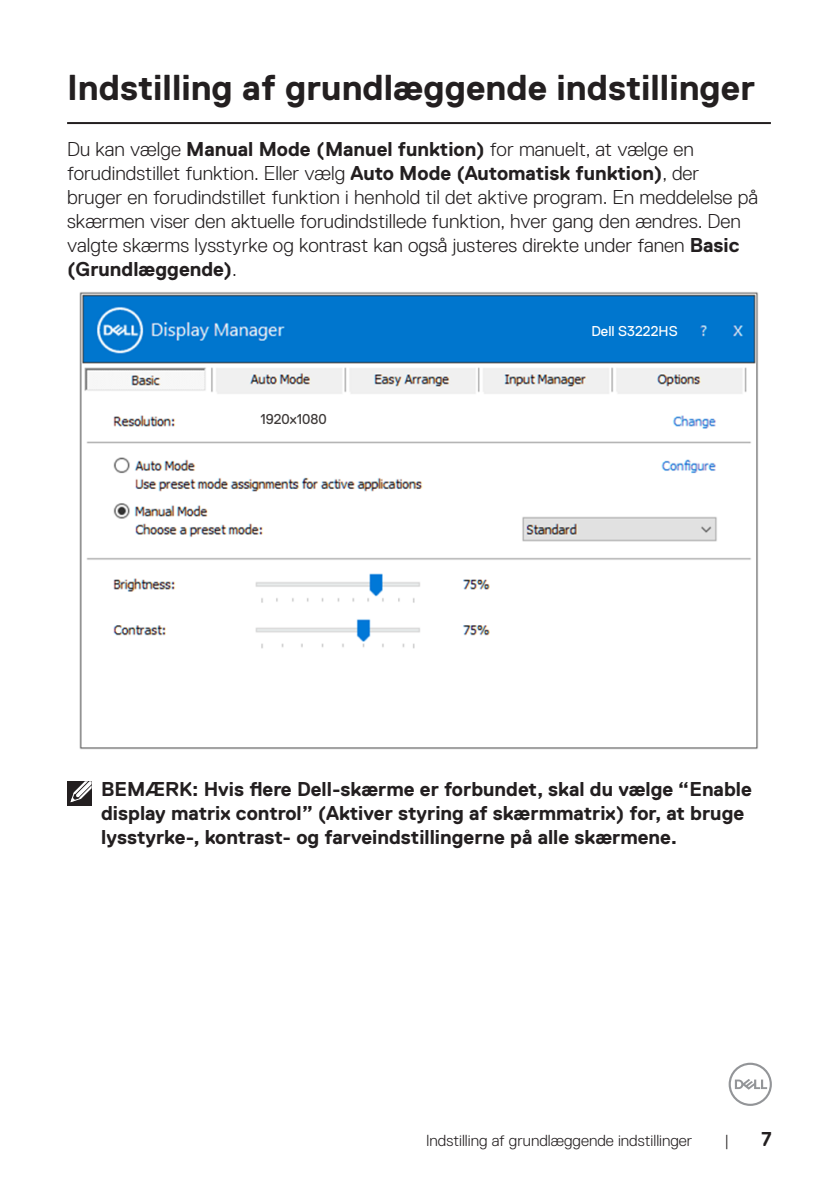
<style>
.page{position:relative;width:840px;height:1191px;background:#fff}
.page>*{position:absolute;margin:0;border:0;box-sizing:border-box;transform-origin:0 0}
.Head_1{font:700 36px "Dell Replica";color:#231f20}
.Paragraph{font:300 20px/24px "Dell Replica";color:#231f20}
.Note{font:700 20px/24px "Dell Replica";color:#231f20}
.t1{font:300 16px "Dell Replica";color:#231f20}
.t2{font:14.2px "Dell Replica";color:#fff}
.t3{font:14.2px "Dell Replica";color:#3e3a39}
.s1{font-weight:700}
</style>
<div class="page">
<svg style="left:728px;top:1062px;width:43px;height:44px"></svg>
<hr style="left:67px;top:122px;width:703px;height:2px;background:#231f20">
<img style="left:79px;top:292px;width:679px;height:458px">
<div style="left:257px;top:409px;width:74px;height:18px;background:#fff"></div>
<div style="left:579px;top:320px;width:109px;height:23px;background:#0076ce"></div>
<div style="left:67px;top:781px;width:24px;height:24px;background:#231f20"></div>
<svg style="left:70px;top:781px;width:22px;height:22px"></svg>
<p class="Head_1" style="left:67px;top:67px;width:689px">Indstilling af grundlæggende indstillinger</p>
<p class="Paragraph" style="left:67px;top:137px;width:692px">Du kan vælge <span class="s1">Manual Mode (Manuel funktion)</span> for manuelt, at vælge en forudindstillet funktion. Eller vælg <span class="s1">Auto Mode (Automatisk funktion)</span>, der bruger en forudindstillet funktion i henhold til det aktive program. En meddelelse på skærmen viser den aktuelle forudindstillede funktion, hver gang den ændres. Den valgte skærms lysstyrke og kontrast kan også justeres direkte under fanen <span class="s1">Basic (Grundlæggende)</span>.</p>
<p class="t3" style="left:260px;top:411px;width:68px">1920x1080</p>
<p class="t2" style="left:591px;top:323px;width:88px">Dell S3222HS</p>
<p class="Note" style="left:101px;top:777px;width:651px">BEMÆRK: Hvis flere Dell-skærme er forbundet, skal du vælge “Enable display matrix control” (Aktiver styring af skærmmatrix) for, at bruge lysstyrke-, kontrast- og farveindstillingerne på alle skærmene.</p>
<p class="t1" style="left:426px;top:1131px;width:268px">Indstilling af grundlæggende indstillinger</p>
<p class="t1" style="left:724px;top:1131px;width:6px">|</p>
<p class="Note" style="left:760px;top:1126px;width:12px">7</p>
</div>
